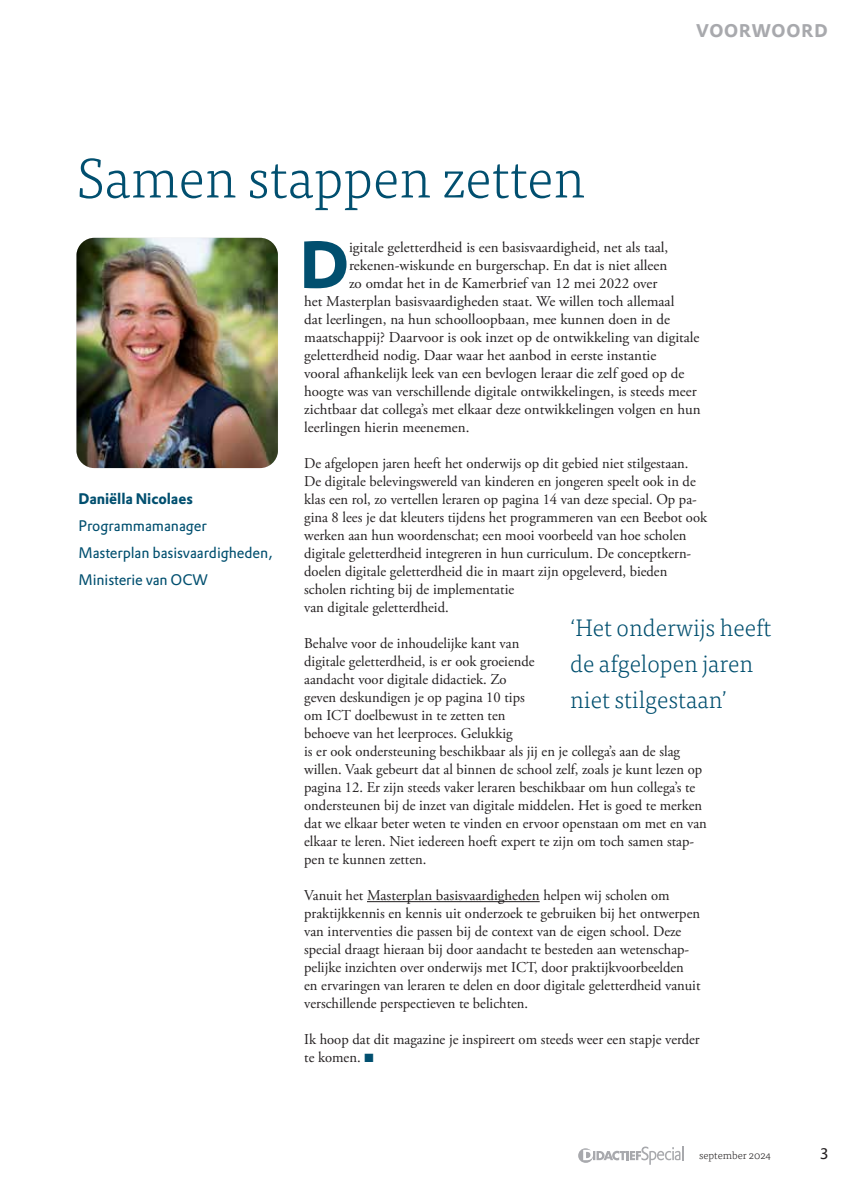
<style>
.page{position:relative;width:851px;height:1178px;background:#fff}
.page>*{position:absolute;margin:0;border:0;box-sizing:border-box;transform-origin:0 0}
.t1{font:65.4px "DTL Prokyon ST Bold";color:#014f6f}
.t2{font:300 55.5px "Tisa Pro";color:#014f6f}
.t3{font:300 24px/36px "Tisa Pro";color:#014f6f}
.t4{font:18px "DTL Prokyon ST Bold";letter-spacing:.045em;color:#a8a9ad}
.t5{font:15px/18px "Adobe Garamond Pro";color:#231f20}
.t6{font:15px/27px "DTL Prokyon T";letter-spacing:-.005em;color:#014f6f}
.t7{font:15px "DTL Prokyon ST Bold";letter-spacing:-.005em;color:#014f6f}
.t8{font:15px "DTL Prokyon T";color:#231f20}
.t9{font:300 10.5px "Tisa Pro";color:#231f20}
.s1{color:#014f6f}
</style>
<div class="page">
<svg style="left:578px;top:1146px;width:105px;height:19px"></svg>
<hr style="left:367px;top:901px;width:172px;height:1px;background:#231f20">
<img style="left:76px;top:238px;width:202px;height:230px">
<h2 class="t2" style="left:77px;top:140px;width:510px">Samen stappen zetten</h2>
<p class="t4" style="left:696px;top:19px;width:133px">VOORWOORD</p>
<p class="t7" style="left:78px;top:489px;width:116px">Daniëlla Nicolaes</p>
<p class="t6" style="left:78px;top:512px;width:196px">Programmamanager<br>Masterplan basisvaardigheden,<br>Ministerie van OCW</p>
<h1 class="t1" style="left:299px;top:221px;width:51px">D</h1>
<p class="t5" style="left:349px;top:239px;width:321px">igitale geletterdheid is een basisvaardigheid, net als taal,</p>
<p class="t5" style="left:349px;top:257px;width:320px">rekenen-wiskunde en burgerschap. En dat is niet alleen</p>
<p class="t5" style="left:349px;top:275px;width:310px">zo omdat het in de Kamerbrief van 12 mei 2022 over</p>
<p class="t5" style="left:304px;top:293px;width:371px">het Masterplan basisvaardigheden staat. We willen toch allemaal</p>
<p class="t5" style="left:304px;top:311px;width:367px">dat leerlingen, na hun schoolloopbaan, mee kunnen doen in de</p>
<p class="t5" style="left:304px;top:329px;width:397px">maatschappij? Daarvoor is ook inzet op de ontwikkeling van digitale</p>
<p class="t5" style="left:304px;top:347px;width:353px">geletterdheid nodig. Daar waar het aanbod in eerste instantie</p>
<p class="t5" style="left:304px;top:365px;width:381px">vooral afhankelijk leek van een bevlogen leraar die zelf goed op de</p>
<p class="t5" style="left:304px;top:383px;width:394px">hoogte was van verschillende digitale ontwikkelingen, is steeds meer</p>
<p class="t5" style="left:304px;top:401px;width:398px">zichtbaar dat collega’s met elkaar deze ontwikkelingen volgen en hun</p>
<p class="t5" style="left:304px;top:419px;width:167px">leerlingen hierin meenemen.</p>
<p class="t5" style="left:304px;top:455px;width:404px">De afgelopen jaren heeft het onderwijs op dit gebied niet stilgestaan.<br>De digitale belevingswereld van kinderen en jongeren speelt ook in de klas een rol, zo vertellen leraren op pagina 14 van deze special. Op pa&shy;gina 8 lees je dat kleuters tijdens het programmeren van een Beebot ook werken aan hun woordenschat; een mooi voorbeeld van hoe scholen digitale geletterdheid integreren in hun curriculum. De conceptkern&shy;doelen digitale geletterdheid die in maart zijn opgeleverd, bieden scholen richting bij de implementatie<br>van digitale geletterdheid.</p>
<p class="t5" style="left:304px;top:635px;width:404px">Behalve voor de inhoudelijke kant van<br>digitale geletterdheid, is er ook groeiende<br>aandacht voor digitale didactiek. Zo<br>geven deskundigen je op pagina 10 tips<br>om ICT doelbewust in te zetten ten<br>behoeve van het leerproces. Gelukkig<br>is er ook ondersteuning beschikbaar als jij en je collega’s aan de slag willen. Vaak gebeurt dat al binnen de school zelf, zoals je kunt lezen op pagina 12. Er zijn steeds vaker leraren beschikbaar om hun collega’s te ondersteunen bij de inzet van digitale middelen. Het is goed te merken dat we elkaar beter weten te vinden en ervoor openstaan om met en van elkaar te leren. Niet iedereen hoeft expert te zijn om toch samen stap&shy;pen te kunnen zetten.</p>
<p class="t5" style="left:304px;top:887px;width:398px">Vanuit het Masterplan basisvaardigheden helpen wij scholen om praktijkkennis en kennis uit onderzoek te gebruiken bij het ontwerpen van interventies die passen bij de context van de eigen school. Deze special draagt hieraan bij door aandacht te besteden aan wetenschap&shy;pelijke inzichten over onderwijs met ICT, door praktijkvoorbeelden en ervaringen van leraren te delen en door digitale geletterdheid vanuit verschillende perspectieven te belichten.</p>
<p class="t5" style="left:304px;top:1031px;width:397px">Ik hoop dat dit magazine je inspireert om steeds weer een stapje verder te komen. <span class="s1">■</span></p>
<h3 class="t3" style="left:570px;top:609px;width:202px">‘Het onderwijs heeft de afgelopen jaren niet stilgestaan’</h3>
<p class="t9" style="left:699px;top:1148px;width:73px">september 2024</p>
<p class="t8" style="left:819px;top:1144px;width:11px">3</p>
</div>
